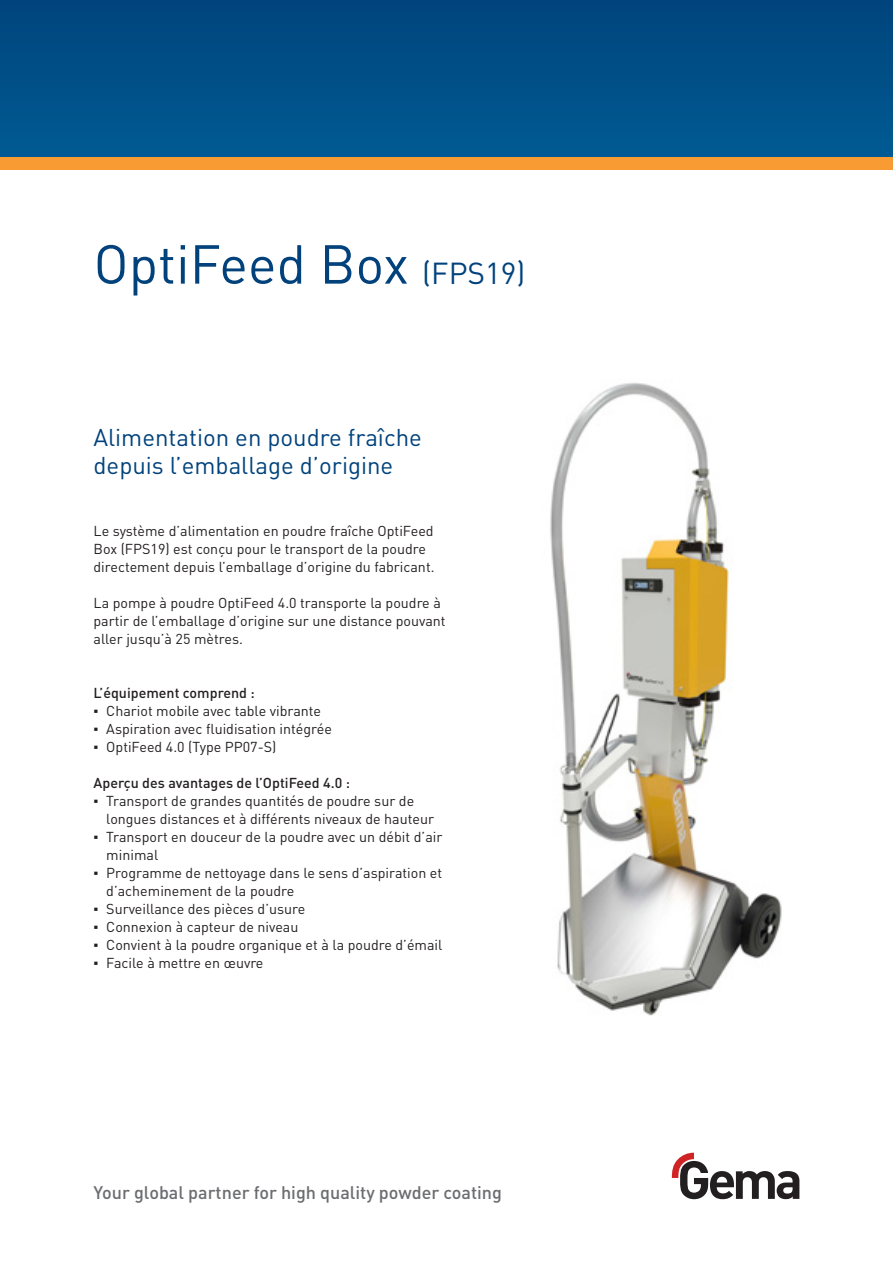
<style>
.page{position:relative;width:893px;height:1263px;background:#fff}
.page>*{position:absolute;margin:0;border:0;box-sizing:border-box;transform-origin:0 0}
.t1{font:54px "DIN Pro";color:#01427c}
.t2{font:24px/28.8px "DIN Pro";color:#01427c}
.t3{font:500 18px "DIN Pro";color:#6c6d70}
.t4{font:14.25px/18px "DIN Pro";color:#231f20}
.t5{font:500 14.25px "DIN Pro";color:#231f20}
.s1{font-size:30px}
.s2{font-family:"Arial"}
</style>
<div class="page">
<div style="left:0;top:0;width:893px;height:157px;background:#004f87"></div>
<div style="left:0;top:157px;width:893px;height:13px;background:#f89b33"></div>
<svg style="left:672px;top:1153px;width:127px;height:46px"></svg>
<img style="left:550px;top:382px;width:232px;height:634px">
<h1 class="t1" style="left:94px;top:222px;width:433px">OptiFeed Box <span class="s1">(FPS19)</span></h1>
<h2 class="t2" style="left:94px;top:420px;width:330px">Alimentation en poudre fraîche depuis l’emballage d’origine</h2>
<p class="t4" style="left:94px;top:520px;width:342px">Le système d’alimentation en poudre fraîche OptiFeed<br>Box (FPS19) est conçu pour le transport de la poudre directement depuis l’emballage d’origine du fabricant.</p>
<p class="t4" style="left:94px;top:592px;width:354px">La pompe à poudre OptiFeed 4.0 transporte la poudre à partir de l’emballage d’origine sur une distance pouvant aller jusqu’à 25 mètres.</p>
<p class="t5" style="left:94px;top:681px;width:163px">L’équipement comprend :</p>
<p class="t4" style="left:94px;top:700px;width:229px"><span class="s2">▪</span> Chariot mobile avec table vibrante</p>
<p class="t4" style="left:94px;top:718px;width:240px"><span class="s2">▪</span> Aspiration avec fluidisation intégrée</p>
<p class="t4" style="left:94px;top:736px;width:184px"><span class="s2">▪</span> OptiFeed 4.0 (Type PP07-S)</p>
<p class="t5" style="left:94px;top:771px;width:258px">Aperçu des avantages de l’OptiFeed 4.0 :</p>
<p class="t4" style="left:106px;top:790px;width:329px;text-indent:-13px"><span class="s2">▪</span> Transport de grandes quantités de poudre sur de longues distances et à différents niveaux de hauteur</p>
<p class="t4" style="left:106px;top:826px;width:338px;text-indent:-13px"><span class="s2">▪</span> Transport en douceur de la poudre avec un débit d’air minimal</p>
<p class="t4" style="left:106px;top:862px;width:337px;text-indent:-13px"><span class="s2">▪</span> Programme de nettoyage dans le sens d’aspiration et d’acheminement de la poudre</p>
<p class="t4" style="left:94px;top:898px;width:213px"><span class="s2">▪</span> Surveillance des pièces d’usure</p>
<p class="t4" style="left:94px;top:916px;width:206px"><span class="s2">▪</span> Connexion à capteur de niveau</p>
<p class="t4" style="left:94px;top:934px;width:350px"><span class="s2">▪</span> Convient à la poudre organique et à la poudre d’émail</p>
<p class="t4" style="left:94px;top:952px;width:171px"><span class="s2">▪</span> Facile à mettre en œuvre</p>
<p class="t3" style="left:94px;top:1178px;width:410px">Your global partner for high quality powder coating</p>
</div>
